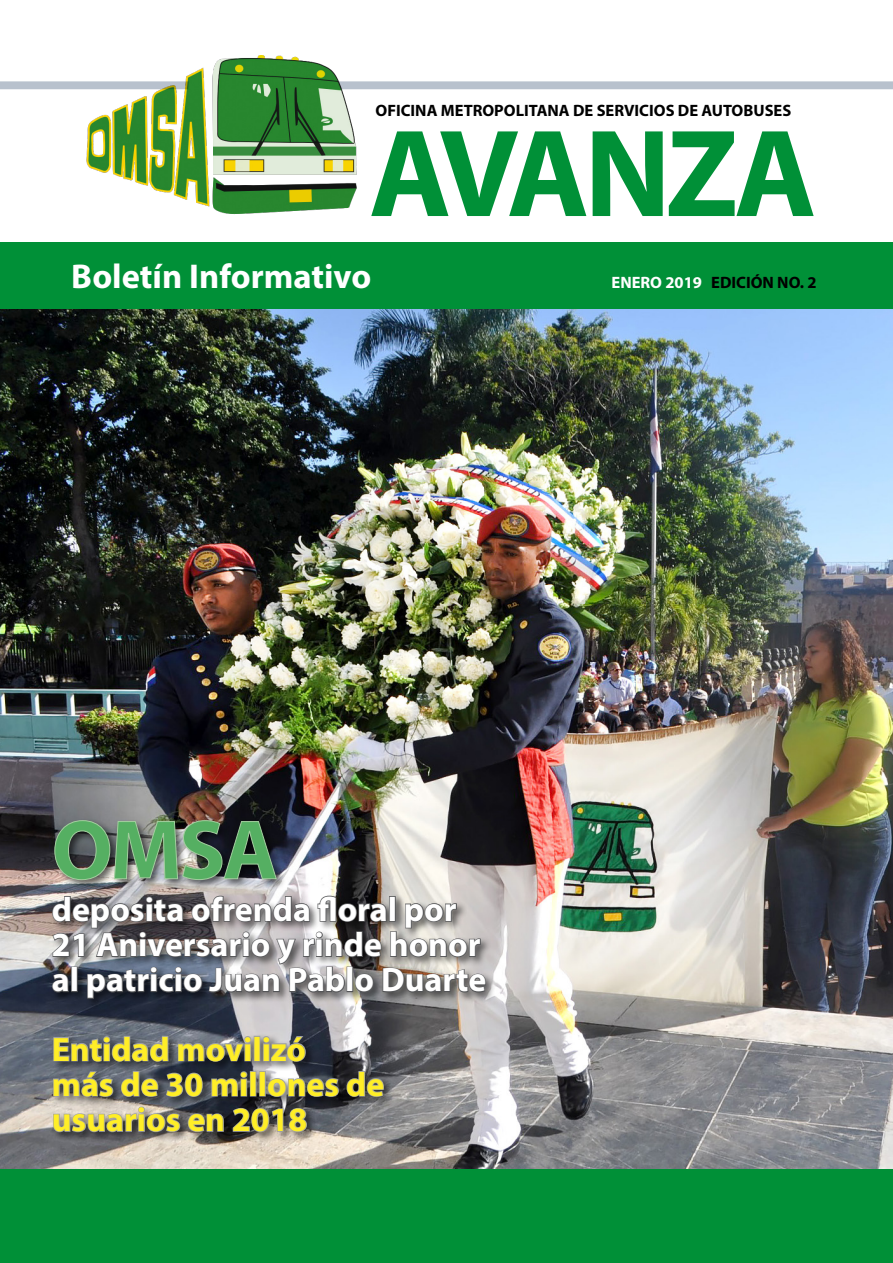
<style>
.page{position:relative;width:893px;height:1263px;background:#fff}
.page>*{position:absolute;margin:0;border:0;box-sizing:border-box;transform-origin:0 0}
.t1{font:700 125.55px "Myriad Pro";letter-spacing:-.04em;color:#009037}
.t2{font:700 84.75px "Myriad Pro";color:#55af62}
.t3{font:700 34.5px "Myriad Pro";color:#fff}
.t4{font:700 33.9px/35.2px "Myriad Pro";color:#fff}
.t5{font:700 33.9px/35.2px "Myriad Pro";color:#ffee27}
.t6{font:700 16.5px "Myriad Pro";color:#000}
.t7{font:700 16.5px "Myriad Pro";color:#fff}
</style>
<div class="page">
<div style="left:0;top:242px;width:893px;height:144px;background:#009037"></div>
<img style="left:0;top:310px;width:893px;height:859px">
<div style="left:0;top:1169px;width:893px;height:94px;background:#009037"></div>
<div style="left:50px;top:894px;width:446px;height:115px;background:#000;opacity:.6"></div>
<svg style="left:51px;top:887px;width:436px;height:120px;background:#7b7a7b"></svg>
<div style="left:51px;top:1033px;width:343px;height:110px;background:#000;opacity:.6"></div>
<div style="left:254px;top:1036px;width:6px;height:25px;border:1px solid #9ea0a2"></div>
<svg style="left:262px;top:1035px;width:45px;height:27px"></svg>
<svg style="left:52px;top:1027px;width:200px;height:71px;background:#5e626b"></svg>
<div style="left:250px;top:1071px;width:6px;height:25px;border:1px solid #9ea0a2"></div>
<div style="left:259px;top:1071px;width:7px;height:25px;border:1px solid #9ea0a2"></div>
<svg style="left:267px;top:1077px;width:73px;height:21px;background:#727478"></svg>
<svg style="left:346px;top:1062px;width:39px;height:36px"></svg>
<svg style="left:52px;top:1106px;width:129px;height:27px;background:#928f8b"></svg>
<svg style="left:187px;top:1113px;width:38px;height:20px"></svg>
<svg style="left:231px;top:1107px;width:77px;height:26px;background:#585859"></svg>
<div style="left:52px;top:817px;width:235px;height:74px;background:#000;opacity:.6"></div>
<img style="left:54px;top:820px;width:223px;height:60px">
<img style="left:86px;top:55px;width:273px;height:159px">
<svg style="left:337px;top:81px;width:556px;height:8px;background:#bac3ce"></svg>
<svg style="left:0;top:81px;width:189px;height:8px;background:#b8c1c7"></svg>
<p class="t6" style="left:376px;top:100px;width:417px">OFICINA METROPOLITANA DE SERVICIOS DE AUTOBUSES</p>
<h1 class="t1" style="left:369px;top:92px;width:449px">AVANZA</h1>
<p class="t3" style="left:71px;top:253px;width:301px">Boletín Informativo</p>
<p class="t6" style="left:711px;top:271px;width:107px">EDICIÓN NO. 2</p>
<p class="t7" style="left:611px;top:271px;width:92px">ENERO 2019</p>
<h2 class="t2" style="left:52px;top:795px;width:228px">OMSA</h2>
<p class="t4" style="left:52px;top:891px;width:436px">deposita ofrenda floral por<br>21 Aniversario y rinde honor al patricio Juan Pablo Duarte</p>
<p class="t5" style="left:52px;top:1030px;width:334px">Entidad movilizó<br>más de 30 millones de usuarios en 2018</p>
</div>
